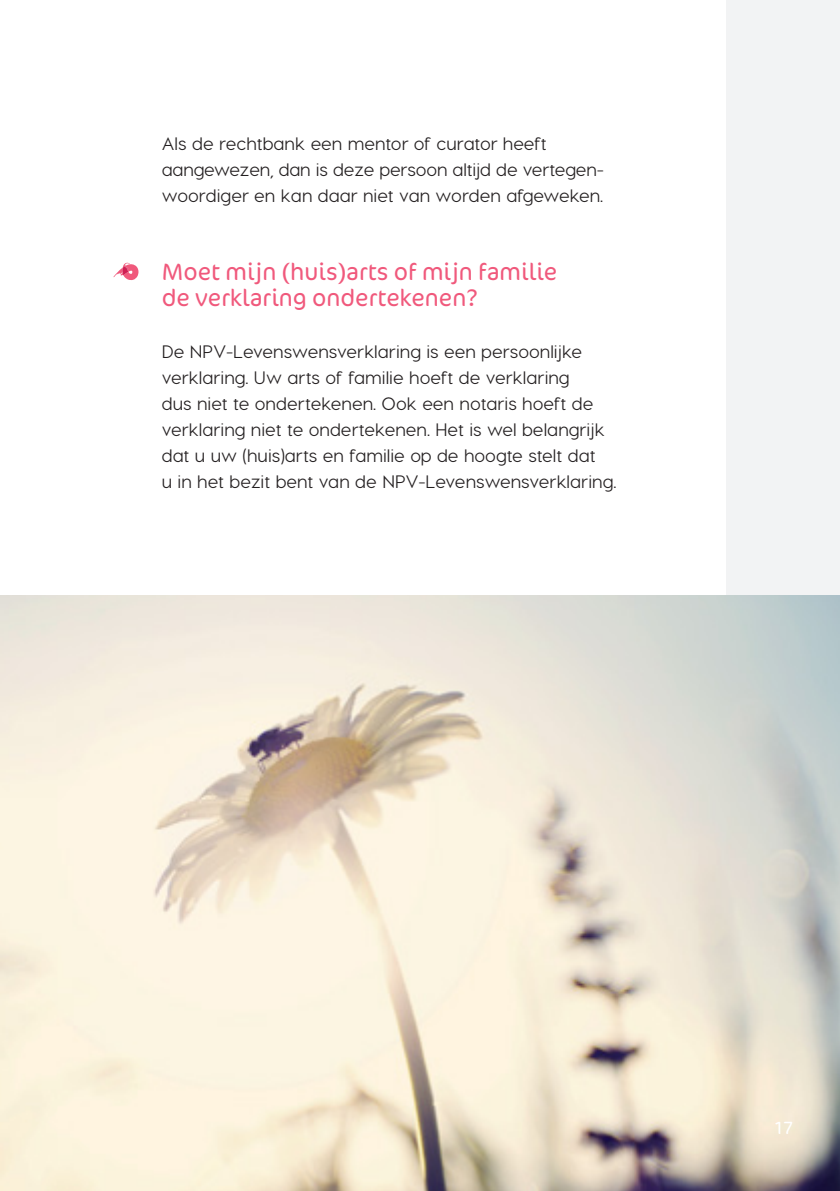
<style>
.page{position:relative;width:840px;height:1191px;background:#fff}
.page>*{position:absolute;margin:0;border:0;box-sizing:border-box;transform-origin:0 0}
.t1{font:300 24px/26px "Cocon OT";color:#f0597c}
.t2{font:500 18px/26px "Visby CF";color:#231f20}
.t3{font:300 18px "Cocon OT";color:#fff}
</style>
<div class="page">
<div style="left:726px;top:0;width:113px;height:1191px;background:#f2f3f4"></div>
<img style="left:0;top:595px;width:839px;height:596px">
<svg style="left:113px;top:263px;width:25px;height:17px"></svg>
<p class="t2" style="left:162px;top:130px;width:443px">Als de rechtbank een mentor of curator heeft aangewezen, dan is deze persoon altijd de vertegen&shy;woordiger en kan daar niet van worden afgeweken.</p>
<h1 class="t1" style="left:162px;top:259px;width:397px">Moet mijn (huis)arts of mijn familie de verklaring ondertekenen?</h1>
<p class="t2" style="left:162px;top:338px;width:456px">De NPV-Levenswensverklaring is een persoonlijke verklaring. Uw arts of familie hoeft de verklaring<br>dus niet te ondertekenen. Ook een notaris hoeft de verklaring niet te ondertekenen. Het is wel belangrijk dat u uw (huis)arts en familie op de hoogte stelt dat<br>u in het bezit bent van de NPV-Levenswensverklaring.</p>
<p class="t3" style="left:772px;top:1117px;width:22px">17</p>
</div>
